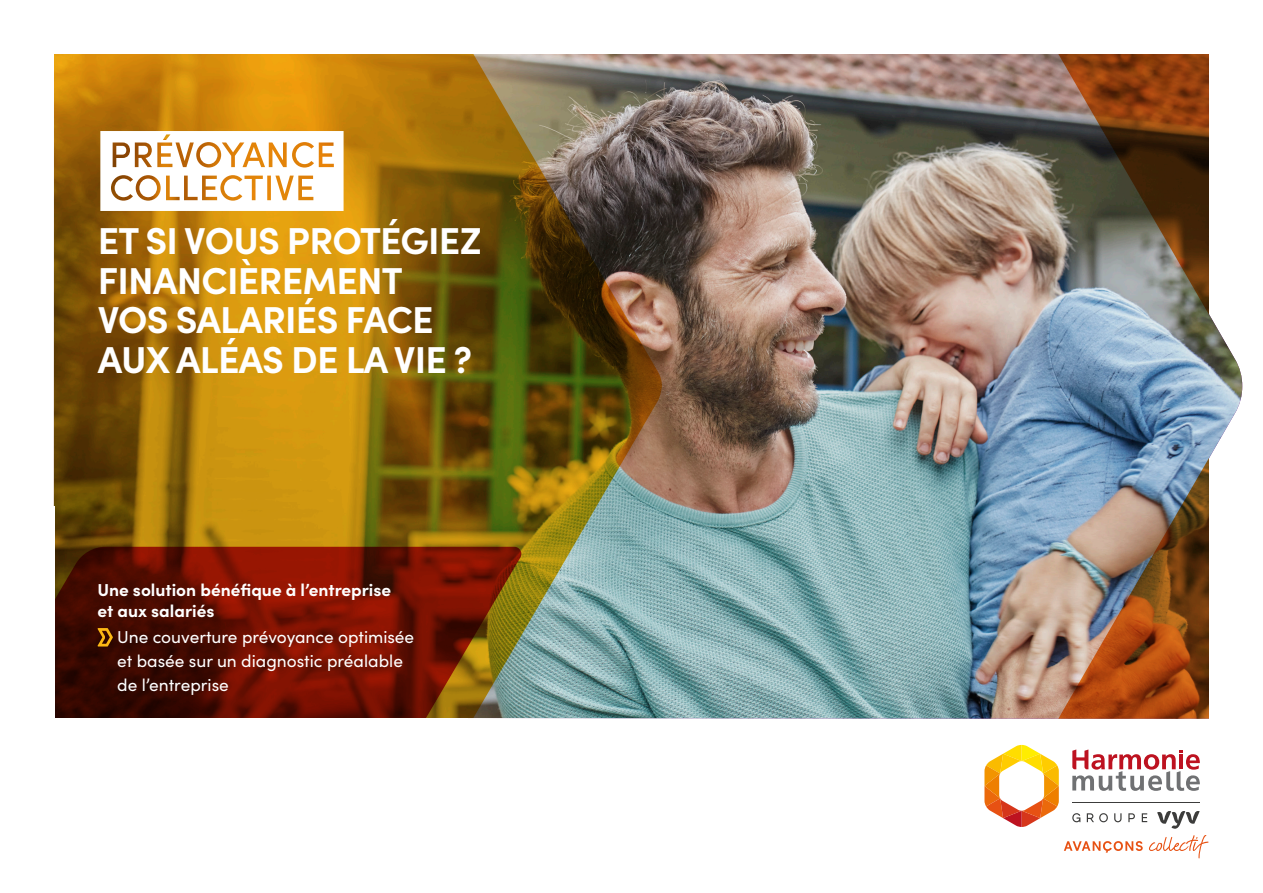
<style>
.page{position:relative;width:1263px;height:893px;background:#fff}
.page>*{position:absolute;margin:0;border:0;box-sizing:border-box;transform-origin:0 0}
.t1{font:700 37.5px/39.8px "Sofia Pro";letter-spacing:-.02em;color:#fff}
.t2{font:17.25px/24.2px "Sofia Pro";color:#fff}
.No_Spacing{font:700 17.25px/20.7px "Sofia Pro";color:#fff}
</style>
<div class="page">
<img style="left:662px;top:54px;width:580px;height:665px">
<svg style="left:1058px;top:54px;width:151px;height:261px"></svg>
<img style="left:1058px;top:458px;width:151px;height:261px">
<img style="left:54px;top:54px;width:608px;height:665px">
<svg style="left:54px;top:547px;width:469px;height:172px"></svg>
<svg style="left:97px;top:628px;width:16px;height:18px"></svg>
<svg style="left:1072px;top:749px;width:128px;height:42px"></svg>
<svg style="left:1072px;top:813px;width:8px;height:9px"></svg>
<svg style="left:1087px;top:813px;width:21px;height:9px"></svg>
<svg style="left:1114px;top:813px;width:7px;height:9px"></svg>
<svg style="left:1128px;top:813px;width:7px;height:9px"></svg>
<svg style="left:1142px;top:813px;width:5px;height:9px"></svg>
<svg style="left:1157px;top:811px;width:43px;height:18px"></svg>
<hr style="left:1072px;top:802px;width:128px;height:1px;background:#3c3c3b">
<svg style="left:984px;top:745px;width:75px;height:82px"></svg>
<svg style="left:1149px;top:835px;width:59px;height:23px"></svg>
<svg style="left:1064px;top:841px;width:79px;height:12px"></svg>
<svg style="left:100px;top:131px;width:244px;height:80px"></svg>
<p class="t1" style="left:98px;top:218px;width:385px">ET SI VOUS PROTÉGIEZ</p>
<p class="t1" style="left:98px;top:258px;width:307px">FINANCIÈREMENT</p>
<p class="t1" style="left:98px;top:297px;width:376px">VOS SALARIÉS FACE<br>AUX ALÉAS DE LA VIE ?</p>
<p class="No_Spacing" style="left:98px;top:578px;width:295px">Une solution bénéfique à l’entreprise et aux salariés</p>
<p class="t2" style="left:117px;top:624px;width:299px">Une couverture prévoyance optimisée et basée sur un diagnostic préalable de l’entreprise</p>
</div>
